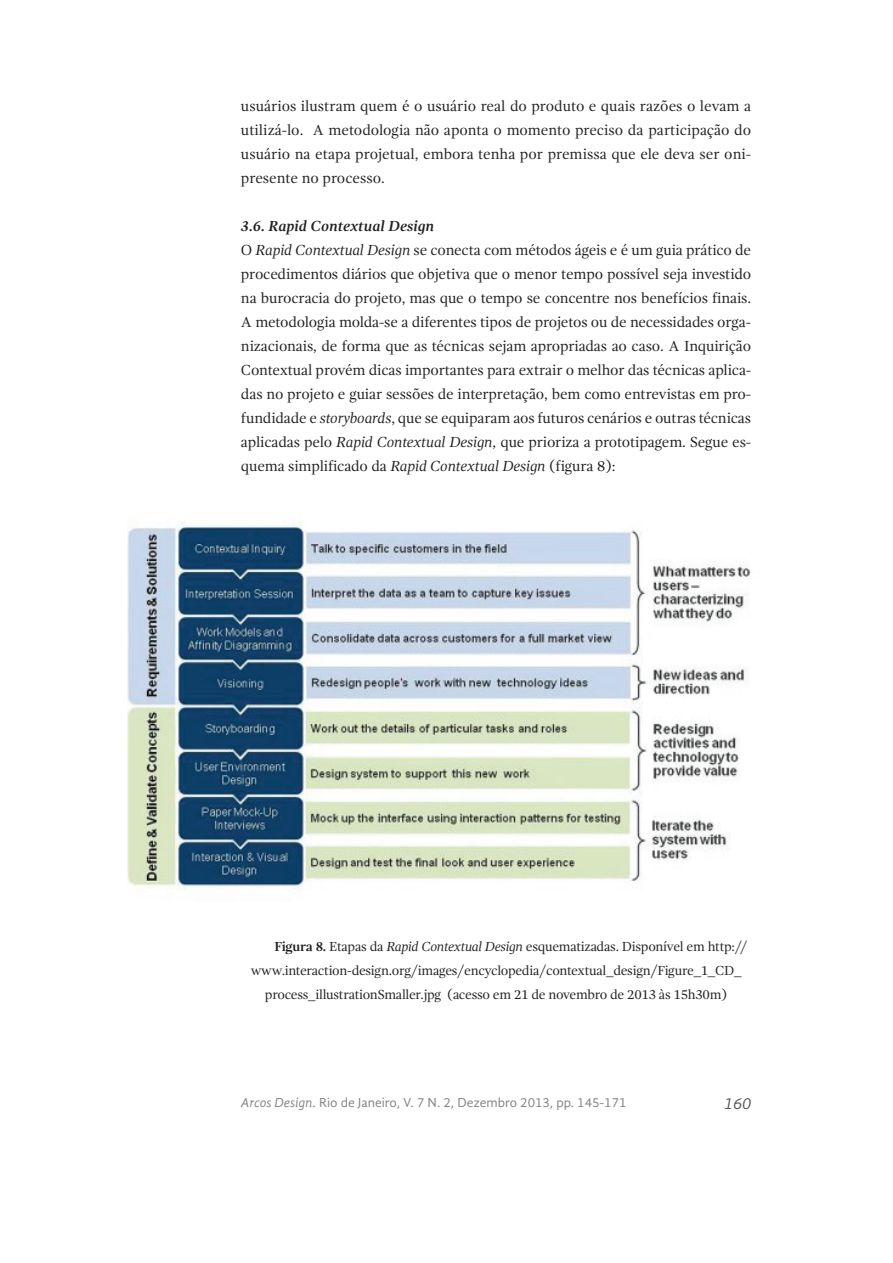
<style>
.page{position:relative;width:893px;height:1263px;background:#fff}
.page>*{position:absolute;margin:0;border:0;box-sizing:border-box;transform-origin:0 0}
.t1{font:italic 16.5px "Gandhi Sans";color:#57585a}
.t2{font:15px/24px "Gandhi Serif";letter-spacing:-.01em;color:#231f20;text-align:justify}
.t3{font:13.5px "Gandhi Serif";letter-spacing:-.02em;color:#231f20}
.t4{font:13.5px "Gandhi Sans";color:#808285}
.s1{font-weight:700;font-style:italic}
.s2{font-style:italic}
.s3{font-weight:700}
</style>
<div class="page">
<img style="left:127px;top:521px;width:623px;height:368px">
<p class="t2" style="left:241px;top:94px;width:512px">usuários ilustram quem é o usuário real do produto e quais razões o levam a utilizá-lo. A metodologia não aponta o momento preciso da participação do usuário na etapa projetual, embora tenha por premissa que ele deva ser oni&shy;presente no processo.</p>
<p class="t2" style="left:241px;top:214px;width:512px;text-align:left"><span class="s1">3.6. Rapid Contextual Design<br></span>O <span class="s2">Rapid Contextual Design</span> se conecta com métodos ágeis e é um guia prático de procedimentos diários que objetiva que o menor tempo possível seja investido na burocracia do projeto, mas que o tempo se concentre nos benefícios finais.<br>A metodologia molda-se a diferentes tipos de projetos ou de necessidades orga&shy;nizacionais, de forma que as técnicas sejam apropriadas ao caso. A Inquirição Contextual provém dicas importantes para extrair o melhor das técnicas aplica&shy;das no projeto e guiar sessões de interpretação, bem como entrevistas em pro&shy;fundidade e <span class="s2">storyboards</span>, que se equiparam aos futuros cenários e outras técnicas aplicadas pelo <span class="s2">Rapid Contextual Design,</span> que prioriza a prototipagem. Segue es&shy;quema simplificado da <span class="s2">Rapid Contextual Design</span> (figura 8):</p>
<p class="t3" style="left:274px;top:939px;width:475px"><span class="s3">Figura 8.</span> Etapas da <span class="s2">Rapid Contextual Design</span> esquematizadas. Disponível em http://</p>
<p class="t3" style="left:251px;top:963px;width:492px">www.interaction-design.org/images/encyclopedia/contextual_design/Figure_1_CD_</p>
<p class="t3" style="left:265px;top:987px;width:464px">process_illustrationSmaller.jpg (acesso em 21 de novembro de 2013 às 15h30m)</p>
<p class="t4" style="left:241px;top:1095px;width:387px"><span class="s2">Arcos Design</span>. Rio de Janeiro, V. 7 N. 2, Dezembro 2013, pp. 145-171</p>
<p class="t1" style="left:724px;top:1094px;width:29px">160</p>
</div>
